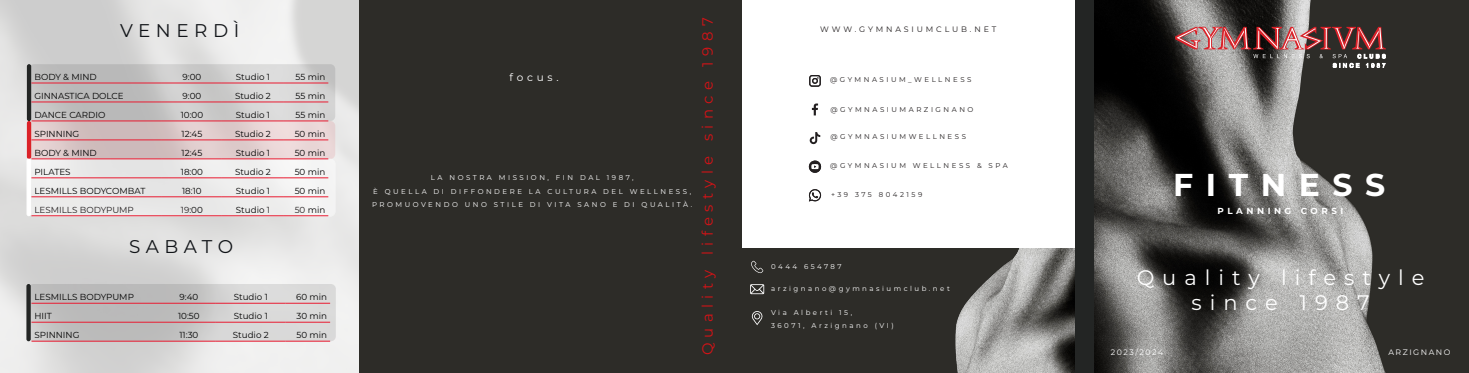
<style>
.page{position:relative;width:1469px;height:373px;background:#fff}
.page>*{position:absolute;margin:0;border:0;box-sizing:border-box;transform-origin:0 0}
.t1{font:700 31.5px "Montserrat";letter-spacing:.4em;color:#fff}
.t2{font:21px "Montserrat";letter-spacing:.38em;color:#fff}
.t3{font:18.38px "Montserrat";letter-spacing:.3em;color:#111418}
.t4{font:14.88px "Montserrat";letter-spacing:.36em;color:#d51317}
.t5{font:10.5px "Montserrat";letter-spacing:.36em;color:#fff}
.Stile_di_paragrafo_1{font:8.75px "Montserrat";color:#000}
.Stile_di_paragrafo_1-2{font:8.75px "Montserrat";color:#231f20}
.t6{font:700 8.75px "Montserrat";letter-spacing:.4em;color:#fff}
.t7{font:7.88px "Montserrat";letter-spacing:.36em;color:#231f20}
.t8{font:7.88px "Montserrat";letter-spacing:.19em;color:#fff}
.t9{font:7px "Montserrat";letter-spacing:.36em;color:#fff}
.t10{font:7px "Montserrat";letter-spacing:.36em;color:#231f20}
.s1{color:#231f20}
</style>
<div class="page">
<div style="left:735px;top:248px;width:344px;height:124px;background:#2d2c28"></div>
<div style="left:720px;top:0;width:22px;height:372px;background:#2d2c28"></div>
<img style="left:955px;top:248px;width:119px;height:124px">
<div style="left:1074px;top:0;width:20px;height:372px;background:#232524"></div>
<img style="left:0;top:0;width:360px;height:372px">
<img style="left:1094px;top:0;width:374px;height:372px">
<div style="left:360px;top:0;width:362px;height:372px;background:#2d2c28"></div>
<svg style="left:809px;top:75px;width:11px;height:11px"></svg>
<svg style="left:812px;top:103px;width:6px;height:12px"></svg>
<svg style="left:809px;top:189px;width:12px;height:12px"></svg>
<svg style="left:809px;top:160px;width:12px;height:12px"></svg>
<svg style="left:809px;top:132px;width:11px;height:12px"></svg>
<svg style="left:751px;top:260px;width:12px;height:12px"></svg>
<svg style="left:750px;top:284px;width:14px;height:9px"></svg>
<svg style="left:752px;top:311px;width:10px;height:13px"></svg>
<svg style="left:1175px;top:27px;width:210px;height:41px;background:#7e5e5d"></svg>
<svg style="left:29px;top:64px;width:306px;height:57px;background:#c9c5c5"></svg>
<hr style="left:27px;top:64px;width:4px;height:57px;background:#232524;border-radius:2px">
<svg style="left:29px;top:121px;width:306px;height:38px;background:#ddc5c6"></svg>
<hr style="left:27px;top:121px;width:4px;height:38px;background:#db2228;border-radius:2px">
<div style="left:29px;top:159px;width:306px;height:57px;background:#ecebeb;border-radius:5px"></div>
<div style="left:29px;top:158px;width:306px;height:58px;border:1px solid #fff;border-radius:5px"></div>
<div style="left:27px;top:158px;width:4px;height:58px;border:1px solid #fff;border-radius:2px"></div>
<hr style="left:31px;top:83px;width:131px;height:1px;background:#e91b31">
<hr style="left:162px;top:83px;width:60px;height:1px;background:#e91b31">
<hr style="left:222px;top:83px;width:62px;height:1px;background:#e91b31">
<hr style="left:284px;top:83px;width:44px;height:1px;background:#e91b31">
<hr style="left:31px;top:102px;width:131px;height:1px;background:#e91b31">
<hr style="left:162px;top:102px;width:60px;height:1px;background:#e91b31">
<hr style="left:222px;top:102px;width:62px;height:1px;background:#e91b31">
<hr style="left:284px;top:102px;width:44px;height:1px;background:#e91b31">
<hr style="left:31px;top:158px;width:131px;height:1px;background:#e91b31">
<hr style="left:162px;top:158px;width:60px;height:1px;background:#e91b31">
<hr style="left:222px;top:158px;width:62px;height:1px;background:#e91b31">
<hr style="left:284px;top:158px;width:44px;height:1px;background:#e91b31">
<hr style="left:31px;top:120px;width:131px;height:1px;background:#e91b31">
<hr style="left:162px;top:120px;width:60px;height:1px;background:#e91b31">
<hr style="left:222px;top:120px;width:62px;height:1px;background:#e91b31">
<hr style="left:284px;top:120px;width:44px;height:1px;background:#e91b31">
<hr style="left:31px;top:139px;width:131px;height:1px;background:#e91b31">
<hr style="left:31px;top:177px;width:131px;height:1px;background:#e91b31">
<hr style="left:31px;top:196px;width:131px;height:1px;background:#e91b31">
<hr style="left:31px;top:215px;width:131px;height:1px;background:#e91b31">
<hr style="left:162px;top:139px;width:60px;height:1px;background:#e91b31">
<hr style="left:162px;top:177px;width:60px;height:1px;background:#e91b31">
<hr style="left:162px;top:196px;width:60px;height:1px;background:#e91b31">
<hr style="left:162px;top:215px;width:60px;height:1px;background:#e91b31">
<hr style="left:222px;top:139px;width:62px;height:1px;background:#e91b31">
<hr style="left:222px;top:177px;width:62px;height:1px;background:#e91b31">
<hr style="left:222px;top:196px;width:62px;height:1px;background:#e91b31">
<hr style="left:222px;top:215px;width:62px;height:1px;background:#e91b31">
<hr style="left:284px;top:139px;width:44px;height:1px;background:#e91b31">
<hr style="left:284px;top:177px;width:44px;height:1px;background:#e91b31">
<hr style="left:284px;top:196px;width:44px;height:1px;background:#e91b31">
<hr style="left:284px;top:215px;width:44px;height:1px;background:#e91b31">
<svg style="left:28px;top:283px;width:308px;height:57px;background:#c9c4c4"></svg>
<div style="left:26px;top:283px;width:5px;height:57px;background:#232524;border-radius:2px"></div>
<hr style="left:31px;top:302px;width:131px;height:1px;background:#e91b31">
<hr style="left:162px;top:302px;width:54px;height:1px;background:#e91b31">
<hr style="left:216px;top:302px;width:70px;height:1px;background:#e91b31">
<hr style="left:286px;top:302px;width:44px;height:1px;background:#e91b31">
<hr style="left:31px;top:321px;width:131px;height:1px;background:#e91b31">
<hr style="left:162px;top:321px;width:54px;height:1px;background:#e91b31">
<hr style="left:216px;top:321px;width:70px;height:1px;background:#e91b31">
<hr style="left:286px;top:321px;width:44px;height:1px;background:#e91b31">
<hr style="left:31px;top:340px;width:131px;height:1px;background:#e91b31">
<hr style="left:162px;top:340px;width:54px;height:1px;background:#e91b31">
<hr style="left:216px;top:340px;width:70px;height:1px;background:#e91b31">
<hr style="left:286px;top:340px;width:44px;height:1px;background:#e91b31">
<p class="t3" style="left:120px;top:18px;width:121px">VENERDÌ</p>
<p class="Stile_di_paragrafo_1" style="left:34px;top:71px;width:64px">BODY &amp; MIND</p>
<p class="Stile_di_paragrafo_1" style="left:182px;top:71px;width:20px">9:00</p>
<p class="Stile_di_paragrafo_1" style="left:236px;top:71px;width:36px">Studio 1</p>
<p class="Stile_di_paragrafo_1" style="left:295px;top:71px;width:31px">55 min</p>
<p class="Stile_di_paragrafo_1" style="left:34px;top:90px;width:91px">GINNASTICA DOLCE</p>
<p class="Stile_di_paragrafo_1" style="left:182px;top:90px;width:20px">9:00</p>
<p class="Stile_di_paragrafo_1" style="left:235px;top:90px;width:37px">Studio 2</p>
<p class="Stile_di_paragrafo_1" style="left:295px;top:90px;width:31px">55 min</p>
<p class="Stile_di_paragrafo_1" style="left:34px;top:109px;width:72px">DANCE CARDIO</p>
<p class="Stile_di_paragrafo_1" style="left:181px;top:109px;width:24px">10:00</p>
<p class="Stile_di_paragrafo_1" style="left:236px;top:109px;width:36px">Studio 1</p>
<p class="Stile_di_paragrafo_1" style="left:295px;top:109px;width:31px">55 min</p>
<p class="Stile_di_paragrafo_1" style="left:34px;top:127px;width:46px">SPINNING</p>
<p class="Stile_di_paragrafo_1" style="left:182px;top:127px;width:22px">12:45</p>
<p class="Stile_di_paragrafo_1" style="left:235px;top:127px;width:37px">Studio 2</p>
<p class="Stile_di_paragrafo_1" style="left:295px;top:127px;width:32px">50 min</p>
<p class="Stile_di_paragrafo_1" style="left:34px;top:146px;width:64px">BODY &amp; MIND</p>
<p class="Stile_di_paragrafo_1" style="left:182px;top:146px;width:22px">12:45</p>
<p class="Stile_di_paragrafo_1" style="left:236px;top:146px;width:36px">Studio 1</p>
<p class="Stile_di_paragrafo_1" style="left:295px;top:146px;width:32px">50 min</p>
<p class="Stile_di_paragrafo_1" style="left:34px;top:165px;width:38px">PILATES</p>
<p class="Stile_di_paragrafo_1" style="left:181px;top:165px;width:24px">18:00</p>
<p class="Stile_di_paragrafo_1" style="left:235px;top:165px;width:37px">Studio 2</p>
<p class="Stile_di_paragrafo_1" style="left:295px;top:165px;width:32px">50 min</p>
<p class="Stile_di_paragrafo_1" style="left:34px;top:184px;width:112px">LESMILLS BODYCOMBAT</p>
<p class="Stile_di_paragrafo_1" style="left:182px;top:184px;width:21px">18:10</p>
<p class="Stile_di_paragrafo_1" style="left:236px;top:184px;width:36px">Studio 1</p>
<p class="Stile_di_paragrafo_1" style="left:295px;top:184px;width:32px">50 min</p>
<p class="Stile_di_paragrafo_1-2" style="left:34px;top:203px;width:101px">LESMILLS BODYPUMP</p>
<p class="Stile_di_paragrafo_1" style="left:181px;top:203px;width:23px"><span class="s1">19</span>:00</p>
<p class="Stile_di_paragrafo_1" style="left:236px;top:203px;width:36px">Studio <span class="s1">1</span></p>
<p class="Stile_di_paragrafo_1" style="left:295px;top:203px;width:32px"><span class="s1">50</span> min</p>
<p class="t3" style="left:129px;top:234px;width:106px">SABATO</p>
<p class="Stile_di_paragrafo_1" style="left:34px;top:290px;width:101px">LESMILLS BODYPUMP</p>
<p class="Stile_di_paragrafo_1" style="left:179px;top:290px;width:20px">9:40</p>
<p class="Stile_di_paragrafo_1" style="left:234px;top:290px;width:36px">Studio 1</p>
<p class="Stile_di_paragrafo_1" style="left:296px;top:290px;width:32px">60 min</p>
<p class="Stile_di_paragrafo_1" style="left:34px;top:309px;width:19px">HIIT</p>
<p class="Stile_di_paragrafo_1" style="left:178px;top:309px;width:23px">10:50</p>
<p class="Stile_di_paragrafo_1" style="left:234px;top:309px;width:36px">Studio 1</p>
<p class="Stile_di_paragrafo_1" style="left:296px;top:309px;width:32px">30 min</p>
<p class="Stile_di_paragrafo_1" style="left:34px;top:328px;width:46px">SPINNING</p>
<p class="Stile_di_paragrafo_1" style="left:179px;top:328px;width:20px">11:30</p>
<p class="Stile_di_paragrafo_1" style="left:233px;top:328px;width:37px">Studio 2</p>
<p class="Stile_di_paragrafo_1" style="left:296px;top:328px;width:32px">50 min</p>
<p class="t4" style="left:697px;top:355px;width:338px;rotate:-90deg">Quality lifestyle since 1987</p>
<p class="t7" style="left:820px;top:23px;width:177px">WWW.GYMNASIUMCLUB.NET</p>
<p class="t5" style="left:509px;top:70px;width:51px">focus.</p>
<p class="t10" style="left:830px;top:74px;width:143px">@GYMNASIUM_WELLNESS</p>
<p class="t10" style="left:830px;top:104px;width:144px">@GYMNASIUMARZIGNANO</p>
<p class="t10" style="left:830px;top:131px;width:137px">@GYMNASIUMWELLNESS</p>
<p class="t10" style="left:830px;top:161px;width:179px">@GYMNASIUM WELLNESS &amp; SPA</p>
<p class="t10" style="left:831px;top:189px;width:93px">+39 375 8042159</p>
<p class="t9" style="left:431px;top:173px;width:204px">LA NOSTRA MISSION, FIN DAL 1987,</p>
<p class="t9" style="left:373px;top:186px;width:319px">È QUELLA DI DIFFONDERE LA CULTURA DEL WELLNESS,</p>
<p class="t9" style="left:372px;top:199px;width:322px">PROMUOVENDO UNO STILE DI VITA SANO E DI QUALITÀ.</p>
<p class="t9" style="left:771px;top:261px;width:72px">0444 654787</p>
<p class="t9" style="left:771px;top:283px;width:180px">arzignano@gymnasiumclub.net</p>
<p class="t9" style="left:771px;top:307px;width:83px">Via Alberti 15,</p>
<p class="t9" style="left:771px;top:320px;width:124px">36071, Arzignano (VI)</p>
<p class="t1" style="left:1173px;top:162px;width:214px">FITNESS</p>
<p class="t6" style="left:1217px;top:204px;width:127px">PLANNING CORSI</p>
<p class="t2" style="left:1136px;top:262px;width:289px">Quality lifestyle</p>
<p class="t2" style="left:1191px;top:288px;width:179px">since 1987</p>
<p class="t8" style="left:1110px;top:346px;width:54px">2023/2024</p>
<p class="t8" style="left:1388px;top:346px;width:63px">ARZIGNANO</p>
</div>
